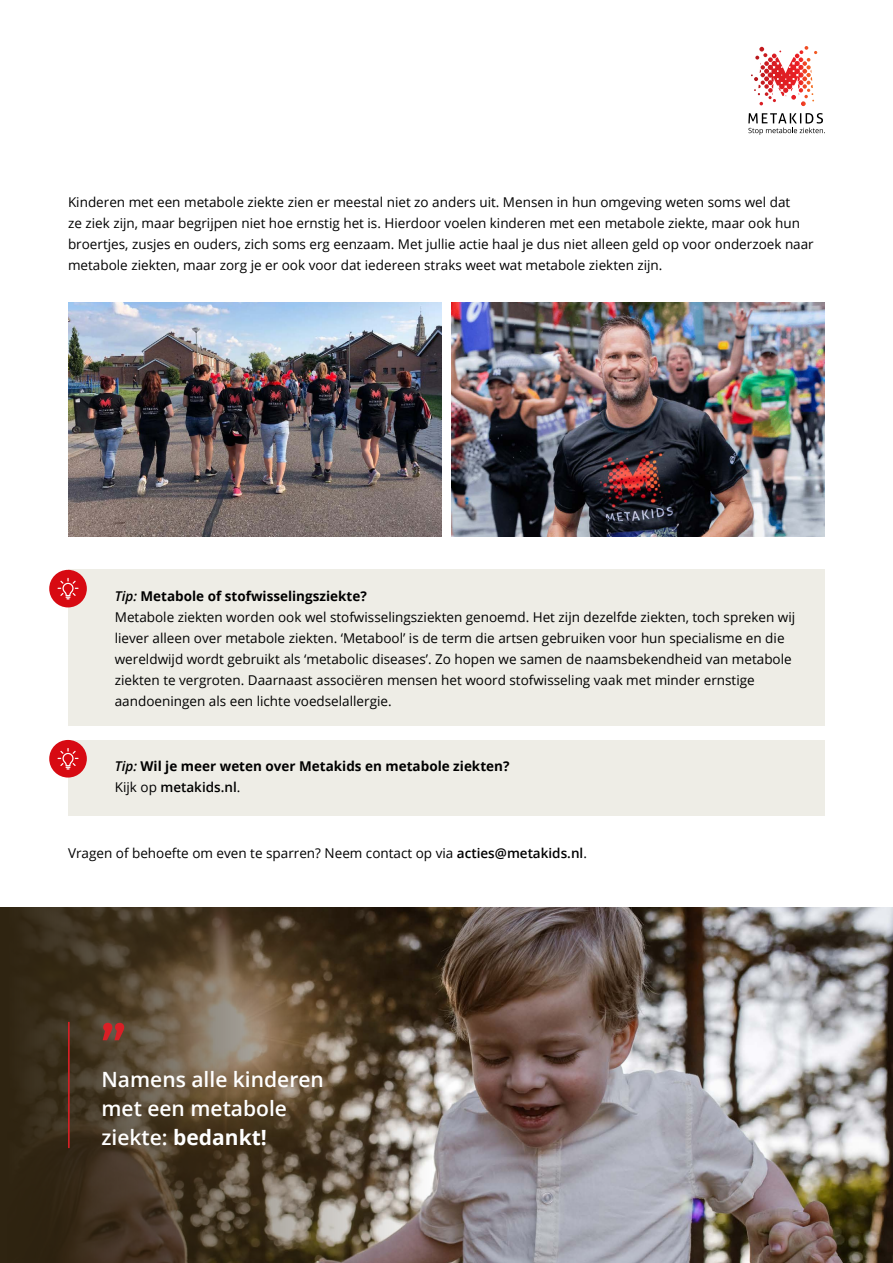
<style>
.page{position:relative;width:893px;height:1263px;background:#fff}
.page>*{position:absolute;margin:0;border:0;box-sizing:border-box;transform-origin:0 0}
.t1{font:600 21px/29.1px "Open Sans";color:#fff}
.t2{font:13.5px/21px "Open Sans";color:#000}
.t3{font:700 13.5px/21px "Open Sans";color:#000}
.s1{font-weight:600;font-style:italic}
.s2{font-weight:700}
.s3{font-weight:400}
.s4{font-weight:600}
</style>
<div class="page">
<svg style="left:751px;top:46px;width:66px;height:60px"></svg>
<svg style="left:748px;top:113px;width:77px;height:22px"></svg>
<div style="left:68px;top:570px;width:757px;height:156px;background:#eeede6"></div>
<div style="left:49px;top:570px;width:38px;height:37px;background:#d70a12;border-radius:50%"></div>
<svg style="left:58px;top:578px;width:21px;height:21px"></svg>
<div style="left:68px;top:740px;width:757px;height:75px;background:#eeede6"></div>
<div style="left:49px;top:740px;width:38px;height:37px;background:#d70a12;border-radius:50%"></div>
<svg style="left:58px;top:748px;width:21px;height:21px"></svg>
<img style="left:432px;top:908px;width:461px;height:355px">
<svg style="left:0;top:908px;width:432px;height:355px;background:#574836"></svg>
<hr style="left:68px;top:1022px;width:2px;height:126px;background:#da1f26">
<svg style="left:103px;top:1023px;width:21px;height:17px"></svg>
<img style="left:68px;top:303px;width:373px;height:233px">
<img style="left:452px;top:303px;width:373px;height:233px">
<p class="t2" style="left:68px;top:191px;width:747px">Kinderen met een metabole ziekte zien er meestal niet zo anders uit. Mensen in hun omgeving weten soms wel dat<br>ze ziek zijn, maar begrijpen niet hoe ernstig het is. Hierdoor voelen kinderen met een metabole ziekte, maar ook hun broertjes, zusjes en ouders, zich soms erg eenzaam. Met jullie actie haal je dus niet alleen geld op voor onderzoek naar metabole ziekten, maar zorg je er ook voor dat iedereen straks weet wat metabole ziekten zijn.</p>
<p class="t2" style="left:115px;top:585px;width:682px"><span class="s1">Tip:</span> <span class="s2">Metabole of stofwisselingsziekte?<br></span>Metabole ziekten worden ook wel stofwisselingsziekten genoemd. Het zijn dezelfde ziekten, toch spreken wij liever alleen over metabole ziekten. ‘Metabool’ is de term die artsen gebruiken voor hun specialisme en die wereldwijd wordt gebruikt als ‘metabolic diseases’. Zo hopen we samen de naamsbekendheid van metabole ziekten te vergroten. Daarnaast associëren mensen het woord stofwisseling vaak met minder ernstige aandoeningen als een lichte voedselallergie.</p>
<p class="t3" style="left:115px;top:755px;width:396px"><span class="s1">Tip:</span> Wil je meer weten over Metakids en metabole ziekten?<br><span class="s3">Kijk op</span> <span class="s4">metakids.nl</span><span class="s3">.</span></p>
<p class="t2" style="left:68px;top:842px;width:520px">Vragen of behoefte om even te sparren? Neem contact op via <span class="s4">acties@metakids.nl</span>.</p>
<h1 class="t1" style="left:101px;top:1064px;width:224px">Namens alle kinderen met een metabole ziekte: <span class="s2">bedankt!</span></h1>
</div>
